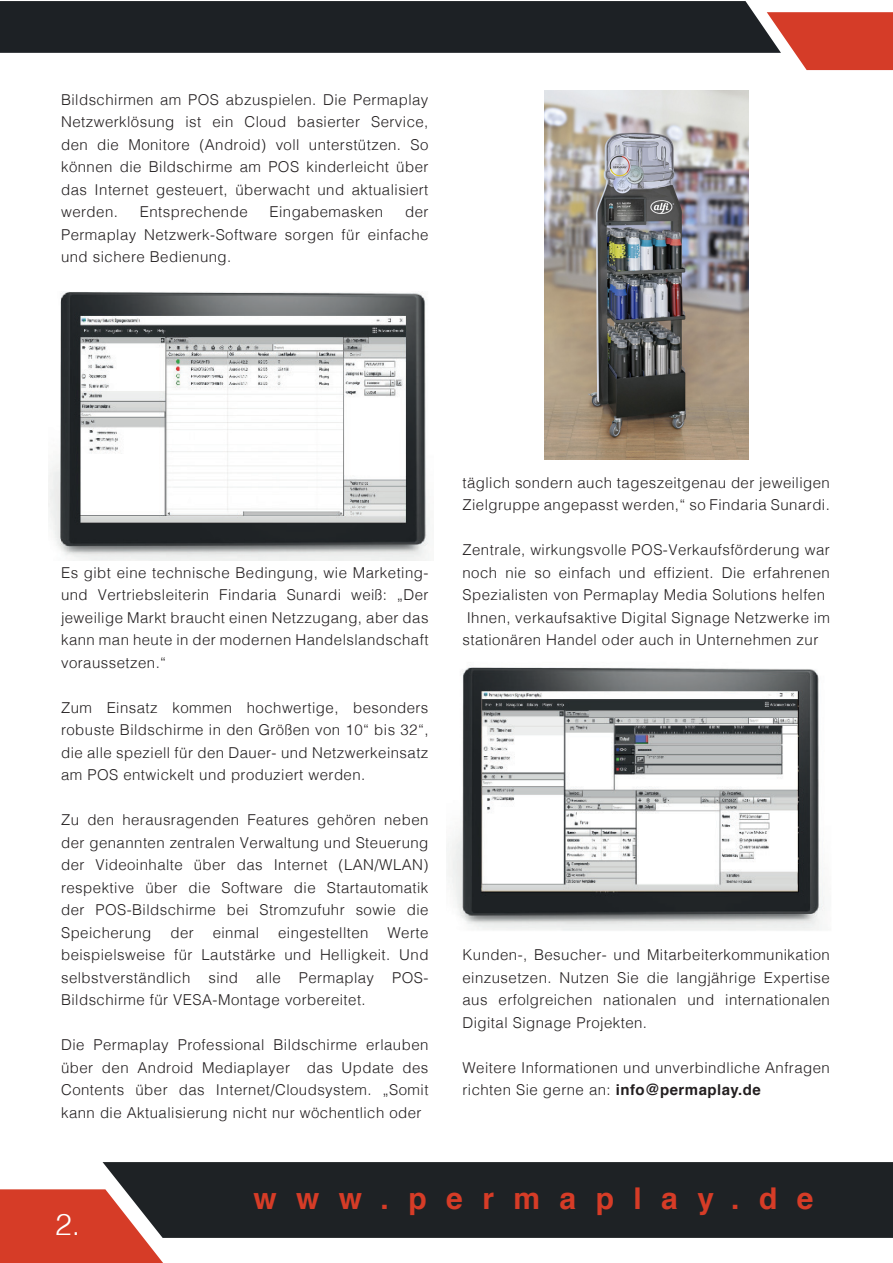
<style>
.page{position:relative;width:893px;height:1263px;background:#fff}
.page>*{position:absolute;margin:0;border:0;box-sizing:border-box;transform-origin:0 0}
.t1{font:700 30px "Helvetica";letter-spacing:.65em;color:#d63c27}
.t2{font:300 30px "Helvetica";color:#fff}
.t3{font:300 15px/22.5px "Helvetica";letter-spacing:.03em;color:#231f20;text-align:justify}
.s1{font-weight:700}
</style>
<div class="page">
<svg style="left:0;top:1px;width:893px;height:69px"></svg>
<div style="left:103px;top:1162px;width:790px;height:76px;background:#1e2225"></div>
<svg style="left:0;top:1189px;width:163px;height:74px"></svg>
<img style="left:544px;top:90px;width:204px;height:369px">
<img style="left:49px;top:291px;width:381px;height:270px">
<img style="left:446px;top:667px;width:379px;height:264px">
<p class="t3" style="left:61px;top:87px;width:369px">Bildschirmen am POS abzuspielen. Die Permaplay Netzwerklösung ist ein Cloud basierter Service, den die Monitore (Android) voll unterstützen. So können die Bildschirme am POS kinderleicht über das Internet gesteuert, überwacht und aktualisiert werden.</p>
<p class="t3" style="left:61px;top:200px;width:369px;text-indent:344px">der Permaplay Netzwerk-Software sorgen für einfache und sichere Bedienung.</p>
<p class="t3" style="left:140px;top:200px;width:109px">Entsprechende</p>
<p class="t3" style="left:269px;top:200px;width:115px">Eingabemasken</p>
<p class="t3" style="left:61px;top:560px;width:369px">Es gibt eine technische Bedingung, wie Marketing&shy;und Vertriebsleiterin Findaria Sunardi weiß: „Der jeweilige Markt braucht einen Netzzugang, aber das kann man heute in der modernen Handelslandschaft voraussetzen.“</p>
<p class="t3" style="left:61px;top:695px;width:369px">Zum Einsatz kommen hochwertige, besonders robuste Bildschirme in den Größen von 10“ bis 32“, die alle speziell für den Dauer- und Netzwerkeinsatz am POS entwickelt und produziert werden.</p>
<p class="t3" style="left:61px;top:807px;width:369px">Zu den herausragenden Features gehören neben der genannten zentralen Verwaltung und Steuerung der Videoinhalte über das Internet (LAN/WLAN) respektive über die Software die Startautomatik der POS-Bildschirme bei Stromzufuhr sowie die Speicherung</p>
<p class="t3" style="left:61px;top:920px;width:369px;text-indent:326px">Werte beispielsweise für Lautstärke und Helligkeit. Und selbstverständlich sind alle Permaplay POS-Bildschirme für VESA-Montage vorbereitet.</p>
<p class="t3" style="left:61px;top:1032px;width:369px">Die Permaplay Professional Bildschirme erlauben über den Android Mediaplayer das Update des Contents über das Internet/Cloudsystem. „Somit kann die Aktualisierung nicht nur wöchentlich oder</p>
<p class="t3" style="left:170px;top:920px;width:25px">der</p>
<p class="t3" style="left:213px;top:920px;width:48px">einmal</p>
<p class="t3" style="left:278px;top:920px;width:92px">eingestellten</p>
<p class="t3" style="left:462px;top:470px;width:369px">täglich sondern auch tageszeitgenau der jeweiligen<br>Zielgruppe angepasst werden,“ so Findaria Sunardi.</p>
<p class="t3" style="left:462px;top:537px;width:369px;text-align:left">Zentrale, wirkungsvolle POS-Verkaufsförderung war noch nie so einfach und effizient. Die erfahrenen Spezialisten von Permaplay Media Solutions helfen Ihnen, verkaufsaktive Digital Signage Netzwerke im stationären Handel oder auch in Unternehmen zur</p>
<p class="t3" style="left:462px;top:942px;width:369px">Kunden-, Besucher- und Mitarbeiterkommunikation einzusetzen. Nutzen Sie die langjährige Expertise aus erfolgreichen nationalen und internationalen Digital Signage Projekten.</p>
<p class="t3" style="left:462px;top:1055px;width:369px">Weitere Informationen und unverbindliche Anfragen richten Sie gerne an: <span class="s1">info@permaplay.de</span></p>
<h1 class="t2" style="left:55px;top:1198px;width:27px">2.</h1>
<h1 class="t1" style="left:253px;top:1174px;width:562px">www.permaplay.de</h1>
</div>
